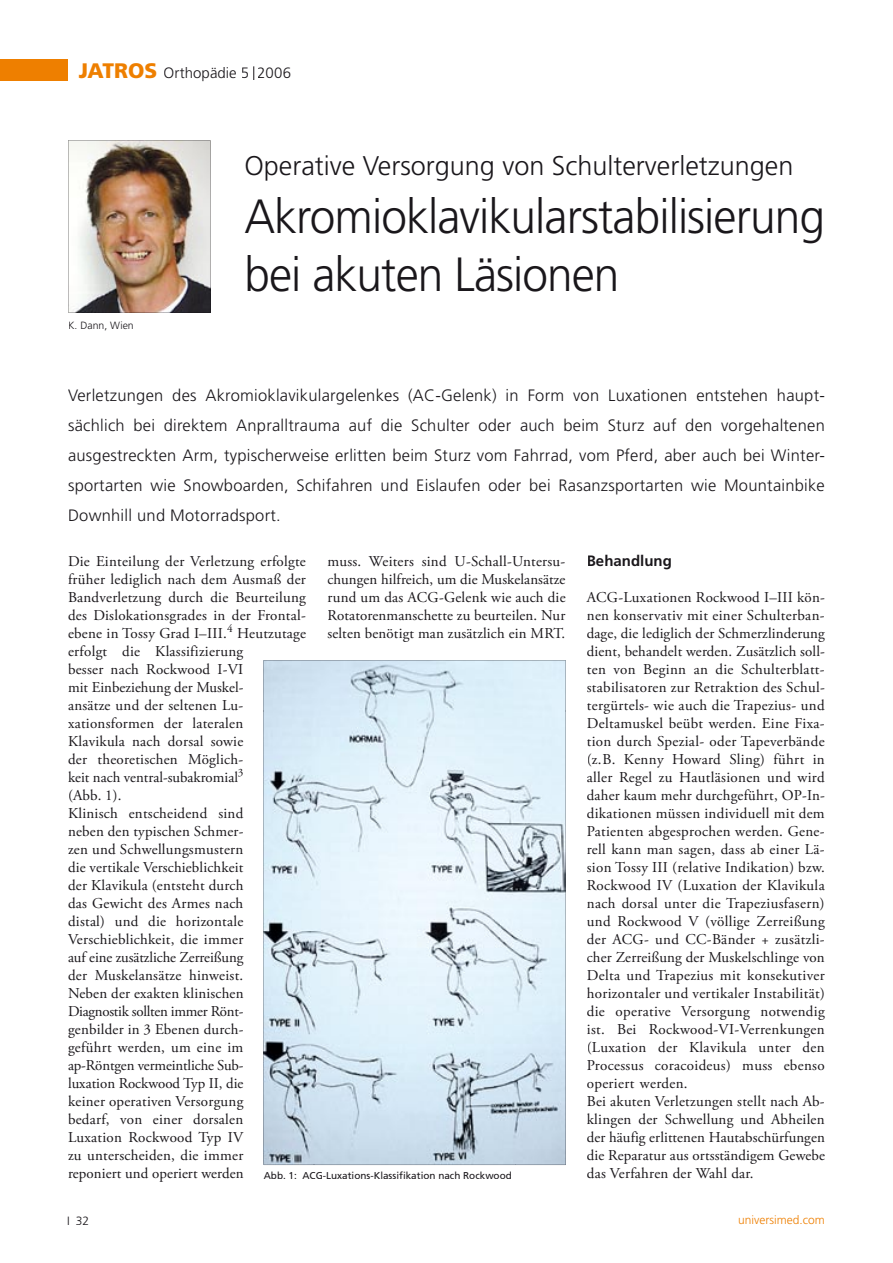
<style>
.page{position:relative;width:893px;height:1263px;background:#fff}
.page>*{position:absolute;margin:0;border:0;box-sizing:border-box;transform-origin:0 0}
.t1{font:300 48px/57.6px "Frutiger LT Std";letter-spacing:-.02em;color:#1a171b;scale:.96 1}
.t2{font:300 27px "Frutiger LT Std";color:#1a171b}
.t3{font:300 16.5px/30px "Frutiger LT Std";letter-spacing:.015em;color:#1a171b;text-align:justify}
.t4{font:15px/18px "Adobe Garamond Pro";letter-spacing:.015em;color:#1a171b}
.t5{font:300 15px "Frutiger LT Std";color:#1a171b}
.t6{font:700 15px "Frutiger LT Std";color:#1a171b}
.t7{font:300 12px "Frutiger LT Std";color:#ee7f00}
.t8{font:300 12px "Frutiger LT Std";color:#1a171b}
.t9{font:300 10.5px "Frutiger LT Std";color:#1a171b}
.t10{font:9.9px "Frutiger LT Std";color:#1a171b}
.s1{font-weight:900;font-size:21px;color:#ee7f00}
.s2{font-size:19.5px}
</style>
<div class="page">
<div style="left:0;top:60px;width:68px;height:21px;background:#ee7f00"></div>
<img style="left:68px;top:140px;width:142px;height:172px">
<svg style="left:314px;top:711px;width:201px;height:403px;background:#d9e8f1"></svg>
<img style="left:264px;top:660px;width:302px;height:51px">
<img style="left:264px;top:711px;width:50px;height:454px">
<img style="left:515px;top:711px;width:51px;height:454px">
<img style="left:314px;top:1114px;width:202px;height:51px">
<p class="t5" style="left:79px;top:65px;width:214px"><span class="s1">JATROS</span> Orthopädie 5 <span class="s2">I</span> 2006</p>
<p class="t9" style="left:68px;top:320px;width:67px">K. Dann, Wien</p>
<h2 class="t2" style="left:244px;top:151px;width:551px">Operative Versorgung von Schulterverletzungen</h2>
<h1 class="t1" style="left:244px;top:188px;width:606px">Akromioklavikularstabilisierung bei akuten Läsionen</h1>
<p class="t3" style="left:68px;top:380px;width:758px">Verletzungen des Akromioklavikulargelenkes (AC-Gelenk) in Form von Luxationen entstehen haupt&shy;sächlich bei direktem Anpralltrauma auf die Schulter oder auch beim Sturz auf den vorgehaltenen ausgestreckten Arm, typischerweise erlitten beim Sturz vom Fahrrad, vom Pferd, aber auch bei Winter&shy;sportarten wie Snowboarden, Schifahren und Eislaufen oder bei Rasanzsportarten wie Mountainbike Downhill und Motorradsport.</p>
<p class="t4" style="left:68px;top:552px;width:240px">Die Einteilung der Verletzung erfolgte früher lediglich nach dem Ausmaß der<br>Bandverletzung durch die Beurteilung des Dislokationsgrades in der Frontal&shy;ebene in Tossy Grad I–III.<sup>4</sup> Heutzutage erfolgt die Klassifizierung<br>besser nach Rockwood I-VI<br>mit Einbeziehung der Muskel-<br>ansätze und der seltenen Lu&shy;xationsformen der lateralen<br>Klavikula nach dorsal sowie<br>der theoretischen Möglich -<br>keit nach ventral-subakromial<sup>3<br></sup>(Abb. 1).<br>Klinisch entscheidend sind<br>neben den typischen Schmer-<br>zen und Schwellungsmustern<br>die vertikale Verschieblichkeit<br>der Klavikula (entsteht durch<br>das Gewicht des Armes nach<br>distal) und die horizontale<br>Verschieblichkeit, die immer<br>auf eine zusätzliche Zerreißung<br>der Muskelansätze hinweist.<br>Neben der exakten klinischen<br>Diagnostik sollten immer Rönt-<br>genbilder in 3 Ebenen durch-<br>geführt werden, um eine im ap-Röntgen vermeintliche Sub-<br>luxation Rockwood Typ II, die<br>keiner operativen Versorgung<br>bedarf, von einer dorsalen<br>Luxation Rockwood Typ IV<br>zu unterscheiden, die immer<br>reponiert und operiert werden</p>
<p class="t4" style="left:327px;top:552px;width:240px;text-align:justify">muss. Weiters sind U-Schall-Untersu&shy;chungen hilfreich, um die Muskelansätze rund um das ACG-Gelenk wie auch die Rotatorenmanschette zu beurteilen. Nur selten benötigt man zusätzlich ein MRT.</p>
<p class="t6" style="left:587px;top:552px;width:87px">Behandlung</p>
<p class="t4" style="left:587px;top:588px;width:240px">ACG-Luxationen Rockwood I–III kön&shy;nen konservativ mit einer Schulter ban&shy;dage, die lediglich der Schmerz linderung dient, behandelt werden. Zusätzlich soll&shy;ten von Beginn an die Schulterblatt&shy;stabilisatoren zur Retraktion des Schul&shy;tergürtels- wie auch die Trapezius- und Deltamuskel beübt werden. Eine Fixa&shy;tion durch Spezial- oder Tapeverbände (z.B. Kenny Howard Sling) führt in aller Regel zu Haut läsionen und wird daher kaum mehr durchgeführt, OP-In&shy;dikationen müssen individuell mit dem Patienten abge sprochen werden. Gene&shy;rell kann man sagen, dass ab einer Lä&shy;sion Tossy III (relative Indikation) bzw.<br>Rockwood IV (Luxation der Klavikula nach dorsal unter die Trapeziusfasern) und Rockwood V (völlige Zerreißung der ACG- und CC-Bänder + zusätzli - cher Zer reißung der Muskelschlinge von Delta und Trapezius mit konsekutiver horizontaler und vertikaler Instabilität) die operative Versorgung notwendig ist. Bei Rockwood-VI-Verrenkungen (Lu xation der Klavikula unter den Pro ces sus coracoideus) muss ebenso operiert werden.<br>Bei akuten Verletzungen stellt nach Ab&shy;klingen der Schwellung und Abheilen der häufig erlittenen Hautabschürfungen die Reparatur aus ortsständigem Gewebe das Verfahren der Wahl dar.</p>
<p class="t10" style="left:264px;top:1169px;width:250px">Abb. 1: ACG-Luxations-Klassifikation nach Rockwood</p>
<p class="t8" style="left:67px;top:1214px;width:24px">I 32</p>
<p class="t7" style="left:738px;top:1213px;width:88px">universimed.com</p>
</div>
